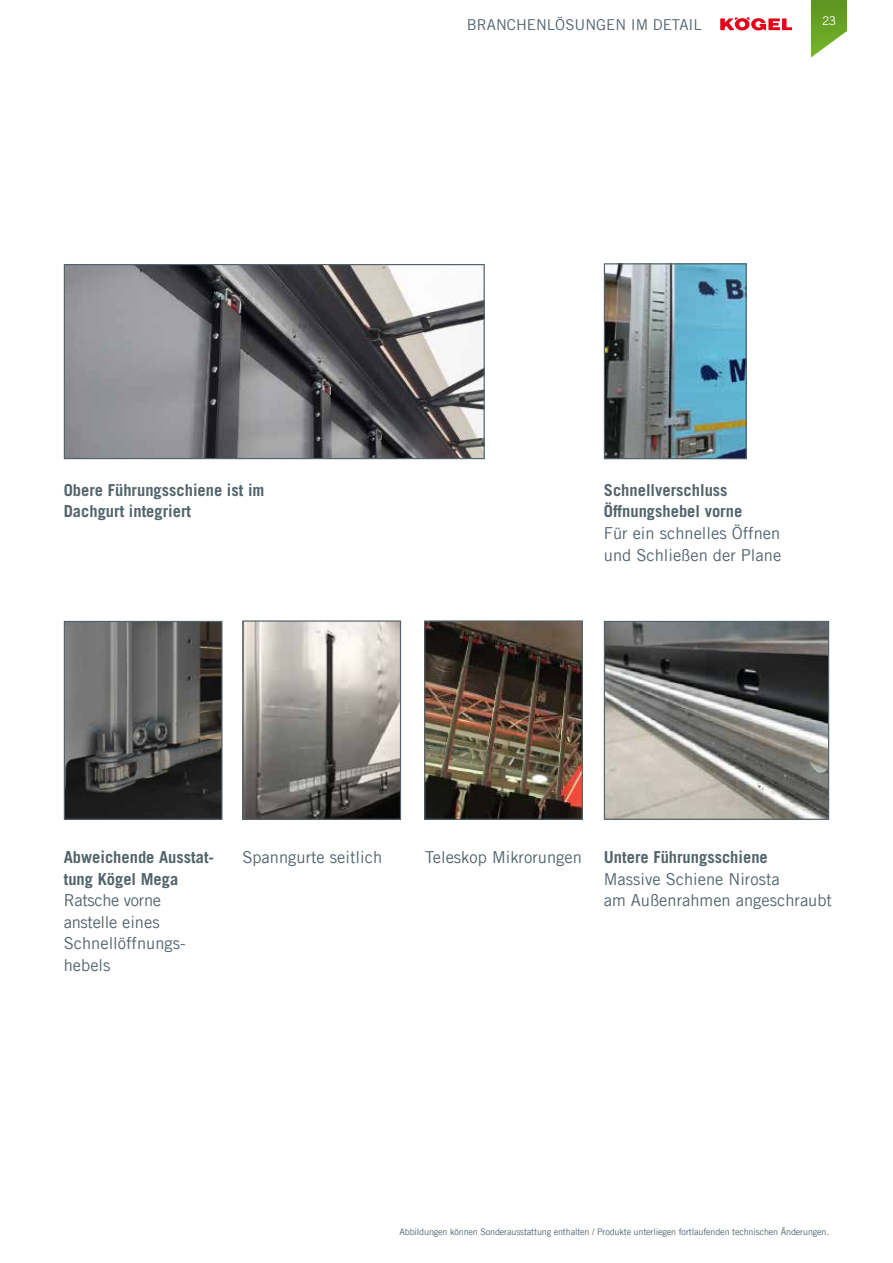
<style>
.page{position:relative;width:893px;height:1263px;background:#fff}
.page>*{position:absolute;margin:0;border:0;box-sizing:border-box;transform-origin:0 0}
.t1{font:16.5px/21.6px "Trade Gothic LT Com";color:#52646c}
.t2{font:700 16.5px/21.6px "Trade Gothic LT Com";color:#52646c}
.t3{font:15px "Trade Gothic LT Com";color:#52646c}
.t4{font:12px "Trade Gothic LT Com";color:#fff}
.t5{font:9px "Trade Gothic LT Com";letter-spacing:-.015em;color:#52646c}
</style>
<div class="page">
<svg style="left:811px;top:0;width:36px;height:58px"></svg>
<svg style="left:720px;top:17px;width:72px;height:13px"></svg>
<img style="left:606px;top:265px;width:139px;height:192px">
<div style="left:604px;top:263px;width:143px;height:196px;border:1px solid #52646c"></div>
<img style="left:66px;top:266px;width:417px;height:191px">
<div style="left:64px;top:264px;width:421px;height:195px;border:1px solid #52646c"></div>
<img style="left:66px;top:623px;width:155px;height:195px">
<div style="left:64px;top:621px;width:159px;height:199px;border:1px solid #52646c"></div>
<img style="left:244px;top:622px;width:155px;height:196px">
<div style="left:242px;top:620px;width:159px;height:200px;border:1px solid #52646c"></div>
<img style="left:426px;top:622px;width:155px;height:196px">
<div style="left:424px;top:620px;width:159px;height:200px;border:1px solid #52646c"></div>
<img style="left:606px;top:623px;width:221px;height:195px">
<div style="left:604px;top:621px;width:225px;height:199px;border:1px solid #52646c"></div>
<p class="t2" style="left:64px;top:479px;width:202px">Obere Führungsschiene ist im<br>Dachgurt integriert</p>
<p class="t3" style="left:467px;top:16px;width:236px">BRANCHENLÖSUNGEN IM DETAIL</p>
<p class="t4" style="left:822px;top:14px;width:16px">23</p>
<p class="t2" style="left:604px;top:479px;width:140px">Schnellverschluss<br>Öffnungshebel vorne</p>
<p class="t1" style="left:604px;top:522px;width:179px">Für ein schnelles Öffnen und Schließen der Plane</p>
<p class="t2" style="left:64px;top:846px;width:152px">Abweichende Ausstat-</p>
<p class="t1" style="left:242px;top:846px;width:141px">Spanngurte seitlich</p>
<p class="t1" style="left:425px;top:846px;width:158px">Teleskop Mikrorungen</p>
<p class="t2" style="left:64px;top:868px;width:116px">tung Kögel Mega</p>
<p class="t1" style="left:64px;top:889px;width:122px">Ratsche vorne anstelle eines<br>Schnellöffnungs&shy;hebels</p>
<p class="t2" style="left:604px;top:846px;width:166px">Untere Führungsschiene</p>
<p class="t1" style="left:604px;top:868px;width:230px">Massive Schiene Nirosta<br>am Außenrahmen angeschraubt</p>
<p class="t5" style="left:399px;top:1227px;width:431px">Abbildungen können Sonderausstattung enthalten / Produkte unterliegen fortlaufenden technischen Änderungen.</p>
</div>
